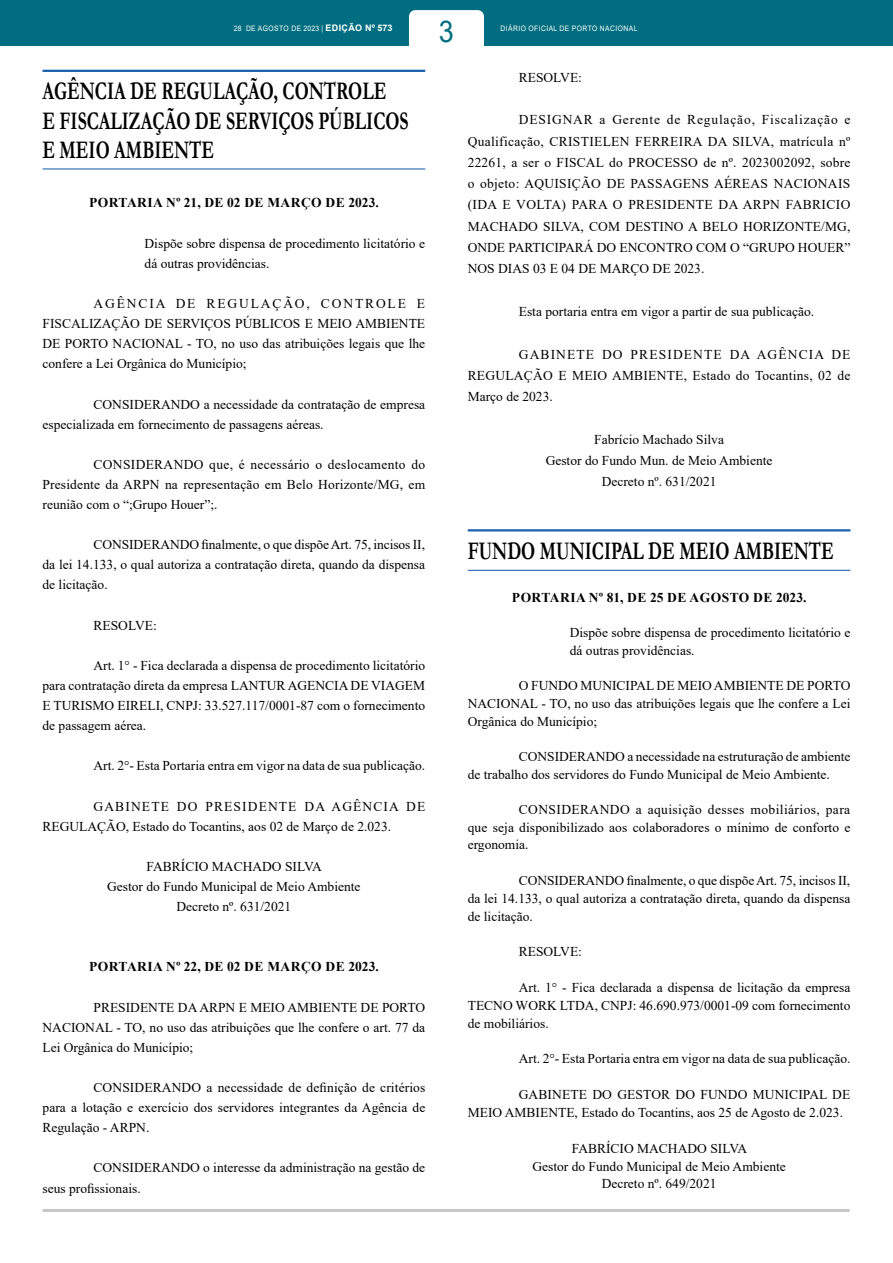
<style>
.page{position:relative;width:893px;height:1263px;background:#fff}
.page>*{position:absolute;margin:0;border:0;box-sizing:border-box;transform-origin:0 0}
.t1{font:30px "Arial";color:#006e80;scale:.9 1}
.t2{font:700 25.5px/29.1px "Garamond";color:#000;scale:.7 1}
.t3{font:13.5px/20.1px "Times New Roman";color:#000;text-align:justify}
.t4{font:700 13.5px "Times New Roman";letter-spacing:.035em;color:#000}
.t5{font:7.5px "Arial";letter-spacing:.065em;color:#fff;scale:.9 1}
.s1{font-weight:700;font-size:9px}
</style>
<div class="page">
<div style="left:0;top:0;width:893px;height:46px;background:#006e80"></div>
<div style="left:409px;top:10px;width:75px;height:57px;background:#fff;border-radius:6px"></div>
<hr style="left:43px;top:1209px;width:807px;height:3px;background:#c6c6c6">
<hr style="left:43px;top:70px;width:382px;height:2px;background:#1961ac">
<hr style="left:43px;top:168px;width:382px;height:1px;background:#1961ac">
<hr style="left:468px;top:529px;width:382px;height:2px;background:#1961ac">
<hr style="left:468px;top:570px;width:382px;height:1px;background:#1961ac">
<h1 class="t1" style="left:439px;top:11px;width:18px">3</h1>
<p class="t5" style="left:234px;top:24px;width:178px">28 DE AGOSTO DE 2023 | <span class="s1">EDIÇÃO Nº 573</span></p>
<p class="t5" style="left:501px;top:24px;width:154px">DIÁRIO OFICIAL DE PORTO NACIONAL</p>
<h2 class="t2" style="left:43px;top:77px;width:525px">AGÊNCIA DE REGULAÇÃO, CONTROLE<br>E FISCALIZAÇÃO DE SERVIÇOS PÚBLICOS<br>E MEIO AMBIENTE</h2>
<p class="t4" style="left:89px;top:193px;width:291px">PORTARIA Nº 21, DE 02 DE MARÇO DE 2023.</p>
<p class="t3" style="left:145px;top:233px;width:282px">Dispõe sobre dispensa de procedimento licitatório e dá outras providências.</p>
<p class="t3" style="left:43px;top:293px;width:384px;text-indent:51px">AGÊNCIA DE REGULAÇÃO, CONTROLE E FISCALIZAÇÃO DE SERVIÇOS PÚBLICOS E MEIO AMBIENTE DE PORTO NACIONAL - TO, no uso das atribuições legais que lhe confere a Lei Orgânica do Município;</p>
<p class="t3" style="left:43px;top:393px;width:384px;text-indent:51px">CONSIDERANDO a necessidade da contratação de empresa especializada em fornecimento de passagens aéreas.</p>
<p class="t3" style="left:43px;top:454px;width:384px;text-indent:51px">CONSIDERANDO que, é necessário o deslocamento do Presidente da ARPN na representação em Belo Horizonte/MG, em reunião com o “;Grupo Houer”;.</p>
<p class="t3" style="left:43px;top:534px;width:384px;text-indent:51px">CONSIDERANDO finalmente, o que dispõe Art. 75, incisos II, da lei 14.133, o qual autoriza a contratação direta, quando da dispensa de licitação.</p>
<p class="t3" style="left:94px;top:615px;width:65px">RESOLVE:</p>
<p class="t3" style="left:43px;top:655px;width:384px;text-indent:51px">Art. 1° - Fica declarada a dispensa de procedimento licitatório para contratação direta da empresa LANTUR AGENCIA DE VIAGEM E TURISMO EIRELI, CNPJ: 33.527.117/0001-87 com o fornecimento de passagem aérea.</p>
<p class="t3" style="left:94px;top:755px;width:333px">Art. 2°- Esta Portaria entra em vigor na data de sua publicação.</p>
<p class="t3" style="left:43px;top:796px;width:384px;text-indent:51px">GABINETE DO PRESIDENTE DA AGÊNCIA DE<br>REGULAÇÃO, Estado do Tocantins, aos 02 de Março de 2.023.</p>
<p class="t3" style="left:107px;top:856px;width:255px;text-align:center">FABRÍCIO MACHADO SILVA<br>Gestor do Fundo Municipal de Meio Ambiente<br>Decreto nº. 631/2021</p>
<p class="t4" style="left:89px;top:957px;width:291px">PORTARIA Nº 22, DE 02 DE MARÇO DE 2023.</p>
<p class="t3" style="left:43px;top:997px;width:384px;text-indent:51px">PRESIDENTE DA ARPN E MEIO AMBIENTE DE PORTO NACIONAL - TO, no uso das atribuições que lhe confere o art. 77 da Lei Orgânica do Município;</p>
<p class="t3" style="left:43px;top:1077px;width:384px;text-indent:51px">CONSIDERANDO a necessidade de definição de critérios para a lotação e exercício dos servidores integrantes da Agência de Regulação - ARPN.</p>
<p class="t3" style="left:43px;top:1157px;width:384px;text-indent:51px">CONSIDERANDO o interesse da administração na gestão de seus profissionais.</p>
<p class="t3" style="left:519px;top:67px;width:65px">RESOLVE:</p>
<p class="t3" style="left:468px;top:109px;width:384px;line-height:21.3px;text-indent:51px">DESIGNAR a Gerente de Regulação, Fiscalização e Qualificação, CRISTIELEN FERREIRA DA SILVA, matrícula nº 22261, a ser o FISCAL do PROCESSO de nº. 2023002092, sobre o objeto: AQUISIÇÃO DE PASSAGENS AÉREAS NACIONAIS (IDA E VOLTA) PARA O PRESIDENTE DA ARPN FABRICIO MACHADO SILVA, COM DESTINO A BELO HORIZONTE/MG, ONDE PARTICIPARÁ DO ENCONTRO COM O “GRUPO HOUER” NOS DIAS 03 E 04 DE MARÇO DE 2023.</p>
<p class="t3" style="left:519px;top:301px;width:297px">Esta portaria entra em vigor a partir de sua publicação.</p>
<p class="t3" style="left:468px;top:343px;width:384px;line-height:21.3px;text-indent:51px">GABINETE DO PRESIDENTE DA AGÊNCIA DE REGULAÇÃO E MEIO AMBIENTE, Estado do Tocantins, 02 de Março de 2023.</p>
<p class="t3" style="left:546px;top:428px;width:228px;line-height:21.3px;text-align:center">Fabrício Machado Silva<br>Gestor do Fundo Mun. de Meio Ambiente<br>Decreto nº. 631/2021</p>
<h2 class="t2" style="left:468px;top:536px;width:524px">FUNDO MUNICIPAL DE MEIO AMBIENTE</h2>
<p class="t4" style="left:512px;top:587px;width:296px">PORTARIA Nº 81, DE 25 DE AGOSTO DE 2023.</p>
<p class="t3" style="left:570px;top:623px;width:282px;line-height:17.7px">Dispõe sobre dispensa de procedimento licitatório e dá outras providências.</p>
<p class="t3" style="left:468px;top:676px;width:384px;line-height:17.7px;text-indent:51px">O FUNDO MUNICIPAL DE MEIO AMBIENTE DE PORTO NACIONAL - TO, no uso das atribuições legais que lhe confere a Lei Orgânica do Município;</p>
<p class="t3" style="left:468px;top:747px;width:384px;line-height:17.7px;text-indent:51px">CONSIDERANDO a necessidade na estruturação de ambiente de trabalho dos servidores do Fundo Municipal de Meio Ambiente.</p>
<p class="t3" style="left:468px;top:800px;width:384px;line-height:17.7px;text-indent:51px">CONSIDERANDO a aquisição desses mobiliários, para que seja disponibilizado aos colaboradores o mínimo de conforto e ergonomia.</p>
<p class="t3" style="left:468px;top:871px;width:384px;line-height:17.9px;text-indent:51px">CONSIDERANDO finalmente, o que dispõe Art. 75, incisos II, da lei 14.133, o qual autoriza a contratação direta, quando da dispensa de licitação.</p>
<p class="t3" style="left:519px;top:941px;width:65px">RESOLVE:</p>
<p class="t3" style="left:468px;top:978px;width:384px;line-height:17.9px;text-indent:51px">Art. 1° - Fica declarada a dispensa de licitação da empresa TECNO WORK LTDA, CNPJ: 46.690.973/0001-09 com fornecimento de mobiliários.</p>
<p class="t3" style="left:519px;top:1048px;width:333px">Art. 2°- Esta Portaria entra em vigor na data de sua publicação.</p>
<p class="t3" style="left:468px;top:1085px;width:384px;line-height:17.9px;text-indent:51px">GABINETE DO GESTOR DO FUNDO MUNICIPAL DE<br>MEIO AMBIENTE, Estado do Tocantins, aos 25 de Agosto de 2.023.</p>
<p class="t3" style="left:532px;top:1139px;width:255px;line-height:17.9px;text-align:center">FABRÍCIO MACHADO SILVA<br>Gestor do Fundo Municipal de Meio Ambiente<br>Decreto nº. 649/2021</p>
</div>
